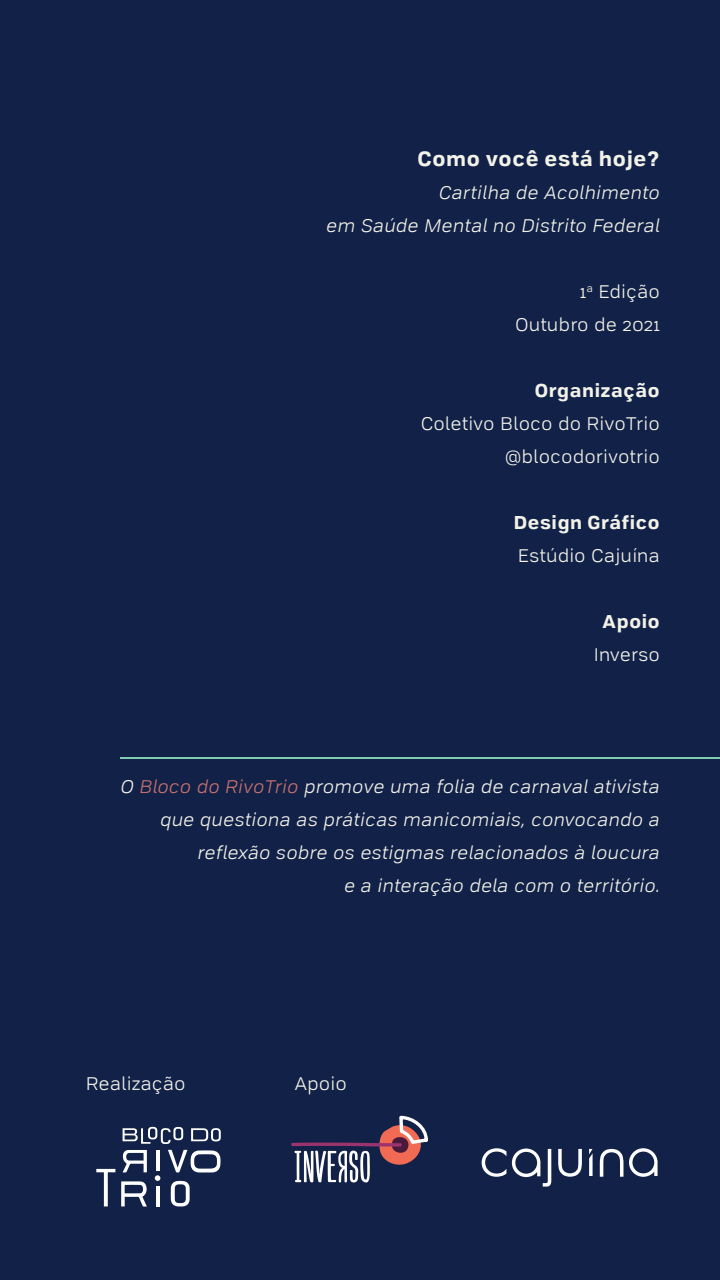
<style>
.page{position:relative;width:720px;height:1280px;background:#122148}
.page>*{position:absolute;margin:0;border:0;box-sizing:border-box;transform-origin:0 0}
.t1{font:700 20px "Tofino Pro Personal Text";color:#f2f2e8}
.t2{font:italic 18px/33px "Tofino Pro Personal Text";color:#f2f2e8;text-align:right}
.t3{font:18px/33px "Tofino Pro Personal Text";color:#f2f2e8;text-align:right}
.t4{font:700 18px "Tofino Pro Personal Text";color:#f2f2e8}
.s1{color:#c6716e}
</style>
<div class="page">
<hr style="left:120px;top:757px;width:600px;height:2px;background:#81ccb5">
<svg style="left:123px;top:1150px;width:24px;height:22px"></svg>
<svg style="left:121px;top:1181px;width:26px;height:26px"></svg>
<svg style="left:171px;top:1181px;width:19px;height:26px"></svg>
<svg style="left:96px;top:1169px;width:19px;height:37px"></svg>
<hr style="left:156px;top:1186px;width:3px;height:21px;background:#fff">
<hr style="left:156px;top:1150px;width:3px;height:21px;background:#fff">
<svg style="left:191px;top:1128px;width:30px;height:13px"></svg>
<svg style="left:123px;top:1127px;width:60px;height:17px"></svg>
<svg style="left:155px;top:1175px;width:5px;height:6px"></svg>
<svg style="left:168px;top:1150px;width:53px;height:23px"></svg>
<svg style="left:558px;top:1149px;width:24px;height:28px"></svg>
<svg style="left:600px;top:1149px;width:23px;height:28px"></svg>
<svg style="left:629px;top:1148px;width:29px;height:29px"></svg>
<svg style="left:482px;top:1148px;width:24px;height:29px"></svg>
<svg style="left:512px;top:1149px;width:39px;height:38px"></svg>
<svg style="left:589px;top:1149px;width:4px;height:27px"></svg>
<svg style="left:291px;top:1116px;width:137px;height:66px"></svg>
<p class="t1" style="left:417px;top:142px;width:244px">Como você está hoje?</p>
<p class="t2" style="left:326px;top:175px;width:335px">Cartilha de Acolhimento<br>em Saúde Mental no Distrito Federal</p>
<p class="t3" style="left:515px;top:274px;width:146px">1<sup>a</sup> Edição<br>Outubro de 2021</p>
<p class="t4" style="left:534px;top:376px;width:127px">Organização</p>
<p class="t3" style="left:421px;top:406px;width:241px">Coletivo Bloco do RivoTrio @blocodorivotrio</p>
<p class="t4" style="left:513px;top:508px;width:148px">Design Gráfico</p>
<p class="t3" style="left:518px;top:538px;width:144px">Estúdio Cajuína</p>
<p class="t4" style="left:602px;top:607px;width:59px">Apoio</p>
<p class="t3" style="left:594px;top:637px;width:68px">Inverso</p>
<p class="t2" style="left:120px;top:769px;width:541px">O <span class="s1">Bloco do RivoTrio</span> promove uma folia de carnaval ativista que questiona as práticas manicomiais, convocando a reflexão sobre os estigmas relacionados à loucura<br>e a interação dela com o território.</p>
<p class="t3" style="left:86px;top:1066px;width:101px">Realização</p>
<p class="t3" style="left:294px;top:1066px;width:54px">Apoio</p>
</div>
